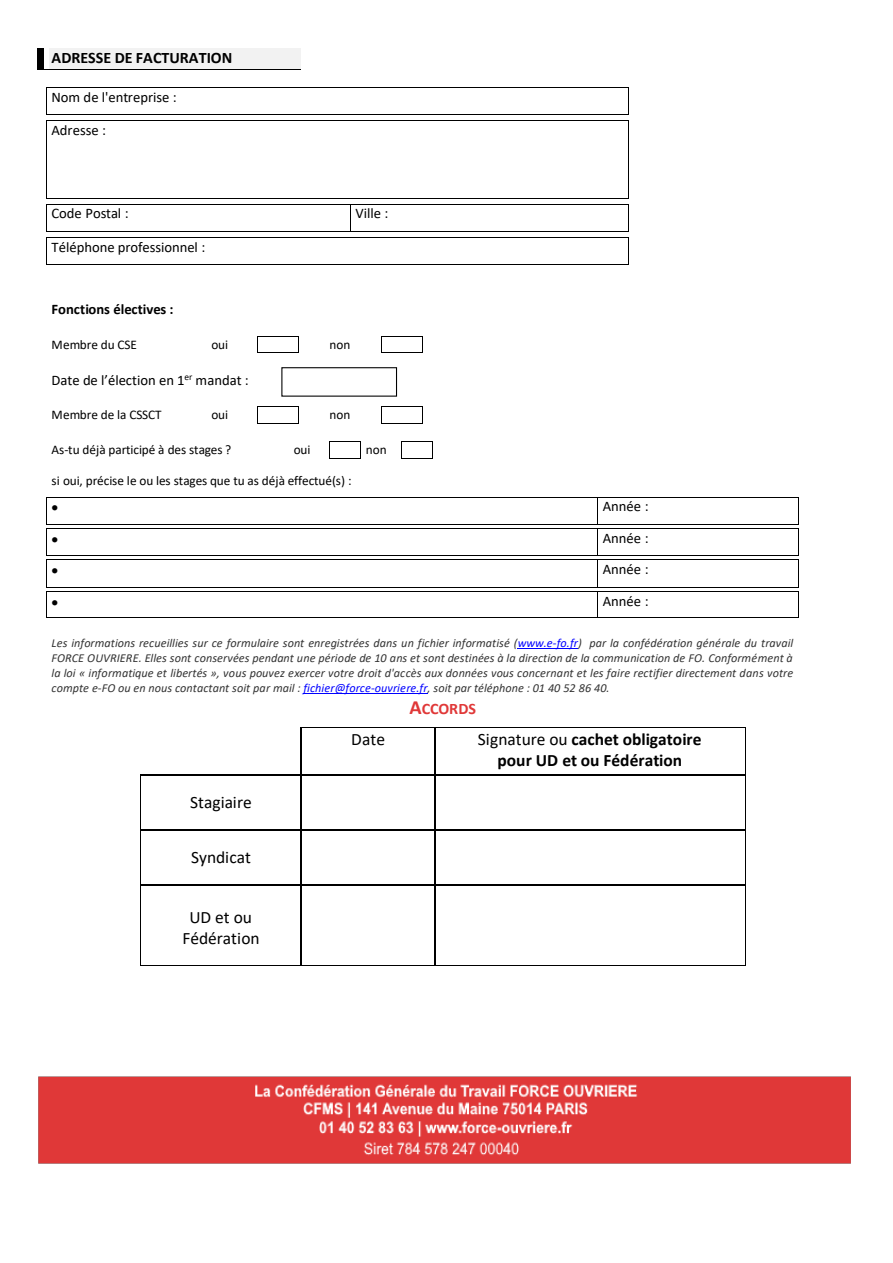
<style>
.page{position:relative;width:893px;height:1263px;background:#fff}
.page>*{position:absolute;margin:0;border:0;box-sizing:border-box;transform-origin:0 0}
.t1{font:700 17.4px/21.1px "Calibri";color:#000;text-align:center}
.t2{font:17.4px/21.1px "Calibri";color:#000;text-align:center}
.t3{font:700 16.05px "Calibri";color:#000}
.t4{font:700 16.05px "Calibri";color:#e03838}
.t5{font:14.55px "Calibri";color:#000}
.t6{font:700 14.55px "Calibri";letter-spacing:-.005em;color:#000}
.t7{font:14.55px "Symbol";color:#000}
.t8{font:13.2px "Calibri";color:#000}
.t9{font:italic 12.15px/15px "Calibri";color:#333;text-align:justify}
.s1{color:#00f}
.s2{font-size:20.1px}
.s3{font-weight:400}
</style>
<div class="page">
<img style="left:38px;top:1076px;width:813px;height:88px">
<div style="left:49px;top:48px;width:252px;height:21px;background:#f2f2f2"></div>
<hr style="left:38px;top:69px;width:263px;height:1px;background:#000">
<hr style="left:38px;top:48px;width:4px;height:21px;background:#000">
<svg style="left:43px;top:48px;width:1px;height:21px"></svg>
<hr style="left:47px;top:87px;width:581px;height:1px;background:#000">
<svg style="left:46px;top:87px;width:1px;height:28px"></svg>
<hr style="left:47px;top:114px;width:581px;height:1px;background:#000">
<svg style="left:628px;top:87px;width:1px;height:28px"></svg>
<hr style="left:47px;top:121px;width:581px;height:1px;background:#000">
<hr style="left:46px;top:121px;width:1px;height:77px;background:#000">
<hr style="left:47px;top:198px;width:581px;height:1px;background:#000">
<hr style="left:628px;top:121px;width:1px;height:77px;background:#000">
<hr style="left:47px;top:204px;width:303px;height:1px;background:#000">
<hr style="left:351px;top:204px;width:277px;height:1px;background:#000">
<hr style="left:47px;top:231px;width:303px;height:1px;background:#000">
<svg style="left:350px;top:204px;width:1px;height:28px"></svg>
<hr style="left:351px;top:231px;width:277px;height:1px;background:#000">
<hr style="left:47px;top:237px;width:581px;height:1px;background:#000">
<svg style="left:46px;top:198px;width:1px;height:67px"></svg>
<hr style="left:47px;top:264px;width:581px;height:1px;background:#000">
<svg style="left:628px;top:198px;width:1px;height:67px"></svg>
<hr style="left:258px;top:336px;width:41px;height:1px;background:#000">
<hr style="left:382px;top:336px;width:40px;height:1px;background:#000">
<svg style="left:257px;top:336px;width:1px;height:17px"></svg>
<hr style="left:258px;top:352px;width:41px;height:1px;background:#000">
<svg style="left:381px;top:336px;width:1px;height:17px"></svg>
<hr style="left:382px;top:352px;width:40px;height:1px;background:#000">
<svg style="left:422px;top:336px;width:1px;height:17px"></svg>
<hr style="left:258px;top:406px;width:41px;height:1px;background:#000">
<hr style="left:382px;top:406px;width:40px;height:1px;background:#000">
<svg style="left:257px;top:406px;width:1px;height:18px"></svg>
<hr style="left:258px;top:423px;width:41px;height:1px;background:#000">
<svg style="left:381px;top:406px;width:1px;height:18px"></svg>
<hr style="left:382px;top:423px;width:40px;height:1px;background:#000">
<svg style="left:422px;top:406px;width:1px;height:18px"></svg>
<hr style="left:330px;top:441px;width:30px;height:1px;background:#000">
<hr style="left:402px;top:441px;width:31px;height:1px;background:#000">
<hr style="left:330px;top:458px;width:30px;height:1px;background:#000">
<svg style="left:360px;top:441px;width:1px;height:18px"></svg>
<svg style="left:401px;top:441px;width:1px;height:18px"></svg>
<hr style="left:402px;top:458px;width:31px;height:1px;background:#000">
<hr style="left:47px;top:497px;width:550px;height:1px;background:#000">
<hr style="left:598px;top:497px;width:200px;height:1px;background:#000">
<hr style="left:47px;top:524px;width:550px;height:1px;background:#000">
<hr style="left:598px;top:524px;width:200px;height:1px;background:#000">
<hr style="left:47px;top:528px;width:550px;height:1px;background:#000">
<hr style="left:598px;top:528px;width:200px;height:1px;background:#000">
<hr style="left:47px;top:555px;width:550px;height:1px;background:#000">
<hr style="left:598px;top:555px;width:200px;height:1px;background:#000">
<hr style="left:47px;top:559px;width:550px;height:1px;background:#000">
<hr style="left:598px;top:559px;width:200px;height:1px;background:#000">
<hr style="left:47px;top:587px;width:550px;height:1px;background:#000">
<hr style="left:598px;top:587px;width:200px;height:1px;background:#000">
<hr style="left:47px;top:591px;width:550px;height:1px;background:#000">
<hr style="left:598px;top:591px;width:200px;height:1px;background:#000">
<svg style="left:46px;top:497px;width:1px;height:121px"></svg>
<hr style="left:47px;top:617px;width:550px;height:1px;background:#000">
<svg style="left:597px;top:497px;width:1px;height:121px"></svg>
<hr style="left:598px;top:617px;width:200px;height:1px;background:#000">
<svg style="left:798px;top:497px;width:1px;height:121px"></svg>
<hr style="left:518px;top:649px;width:60px;height:1px;background:#00f">
<hr style="left:303px;top:693px;width:125px;height:1px;background:#00f">
<hr style="left:300px;top:727px;width:134px;height:1px;background:#000">
<hr style="left:435px;top:727px;width:310px;height:1px;background:#000">
<hr style="left:300px;top:728px;width:1px;height:46px;background:#000">
<hr style="left:434px;top:728px;width:1px;height:46px;background:#000">
<hr style="left:745px;top:728px;width:1px;height:46px;background:#000">
<hr style="left:142px;top:774px;width:158px;height:1px;background:#000">
<hr style="left:301px;top:774px;width:133px;height:1px;background:#000">
<hr style="left:435px;top:774px;width:310px;height:1px;background:#000">
<hr style="left:140px;top:775px;width:1px;height:54px;background:#000">
<hr style="left:300px;top:775px;width:1px;height:54px;background:#000">
<hr style="left:434px;top:775px;width:1px;height:54px;background:#000">
<hr style="left:745px;top:775px;width:1px;height:54px;background:#000">
<hr style="left:141px;top:829px;width:159px;height:1px;background:#000">
<hr style="left:301px;top:829px;width:133px;height:1px;background:#000">
<hr style="left:435px;top:829px;width:310px;height:1px;background:#000">
<hr style="left:140px;top:830px;width:1px;height:54px;background:#000">
<hr style="left:300px;top:830px;width:1px;height:54px;background:#000">
<hr style="left:434px;top:830px;width:1px;height:54px;background:#000">
<hr style="left:745px;top:830px;width:1px;height:54px;background:#000">
<hr style="left:141px;top:884px;width:159px;height:1px;background:#000">
<hr style="left:301px;top:884px;width:133px;height:1px;background:#000">
<hr style="left:435px;top:884px;width:310px;height:1px;background:#000">
<hr style="left:140px;top:885px;width:1px;height:80px;background:#000">
<hr style="left:141px;top:965px;width:159px;height:1px;background:#000">
<hr style="left:300px;top:885px;width:1px;height:80px;background:#000">
<hr style="left:301px;top:965px;width:133px;height:1px;background:#000">
<hr style="left:434px;top:885px;width:1px;height:80px;background:#000">
<hr style="left:435px;top:965px;width:310px;height:1px;background:#000">
<hr style="left:745px;top:885px;width:1px;height:80px;background:#000">
<div style="left:281px;top:367px;width:116px;height:30px;border:1px solid #000"></div>
<h2 class="t3" style="left:52px;top:47px;width:182px">ADRESSE DE FACTURATION</h2>
<p class="t5" style="left:52px;top:87px;width:127px">Nom de l'entreprise :</p>
<p class="t5" style="left:52px;top:120px;width:56px">Adresse :</p>
<p class="t5" style="left:52px;top:203px;width:79px">Code Postal :</p>
<p class="t5" style="left:355px;top:203px;width:34px">Ville :</p>
<p class="t5" style="left:52px;top:237px;width:155px">Téléphone professionnel :</p>
<p class="t6" style="left:52px;top:299px;width:123px">Fonctions électives :</p>
<p class="t8" style="left:52px;top:335px;width:87px">Membre du CSE</p>
<p class="t8" style="left:211px;top:335px;width:18px">oui</p>
<p class="t8" style="left:330px;top:335px;width:22px">non</p>
<p class="t5" style="left:52px;top:370px;width:199px">Date de l’élection en 1<sup>er</sup> mandat :</p>
<p class="t8" style="left:52px;top:406px;width:112px">Membre de la CSSCT</p>
<p class="t8" style="left:211px;top:406px;width:18px">oui</p>
<p class="t8" style="left:330px;top:406px;width:22px">non</p>
<p class="t8" style="left:52px;top:441px;width:181px">As-tu déjà participé à des stages ?</p>
<p class="t8" style="left:294px;top:441px;width:18px">oui</p>
<p class="t8" style="left:366px;top:441px;width:22px">non</p>
<p class="t8" style="left:52px;top:472px;width:302px">si oui, précise le ou les stages que tu as déjà effectué(s) :</p>
<p class="t7" style="left:52px;top:497px;width:8px">•</p>
<p class="t5" style="left:603px;top:496px;width:47px">Année :</p>
<p class="t7" style="left:52px;top:529px;width:8px">•</p>
<p class="t5" style="left:603px;top:528px;width:47px">Année :</p>
<p class="t7" style="left:52px;top:560px;width:8px">•</p>
<p class="t5" style="left:603px;top:559px;width:47px">Année :</p>
<p class="t7" style="left:52px;top:592px;width:8px">•</p>
<p class="t5" style="left:603px;top:591px;width:47px">Année :</p>
<p class="t9" style="left:52px;top:635px;width:743px">Les informations recueillies sur ce formulaire sont enregistrées dans un fichier informatisé (<span class="s1">www.e-fo.fr</span>) par la confédération générale du travail FORCE OUVRIERE. Elles sont conservées pendant une période de 10 ans et sont destinées à la direction de la communication de FO. Conformément à la loi « informatique et libertés », vous pouvez exercer votre droit d'accès aux données vous concernant et les faire rectifier directement dans votre compte e-FO ou en nous contactant soit par mail : <span class="s1">fichier@force-ouvriere.fr</span>, soit par téléphone : 01 40 52 86 40.</p>
<h2 class="t4" style="left:409px;top:698px;width:68px"><span class="s2">A</span>CCORDS</h2>
<h1 class="t2" style="left:351px;top:728px;width:35px">Date</h1>
<h1 class="t1" style="left:478px;top:728px;width:225px"><span class="s3">Signature ou</span> cachet obligatoire pour UD et ou Fédération</h1>
<h1 class="t2" style="left:190px;top:791px;width:63px">Stagiaire</h1>
<h1 class="t2" style="left:191px;top:846px;width:61px">Syndicat</h1>
<h1 class="t2" style="left:182px;top:906px;width:79px">UD et ou<br>Fédération</h1>
</div>
